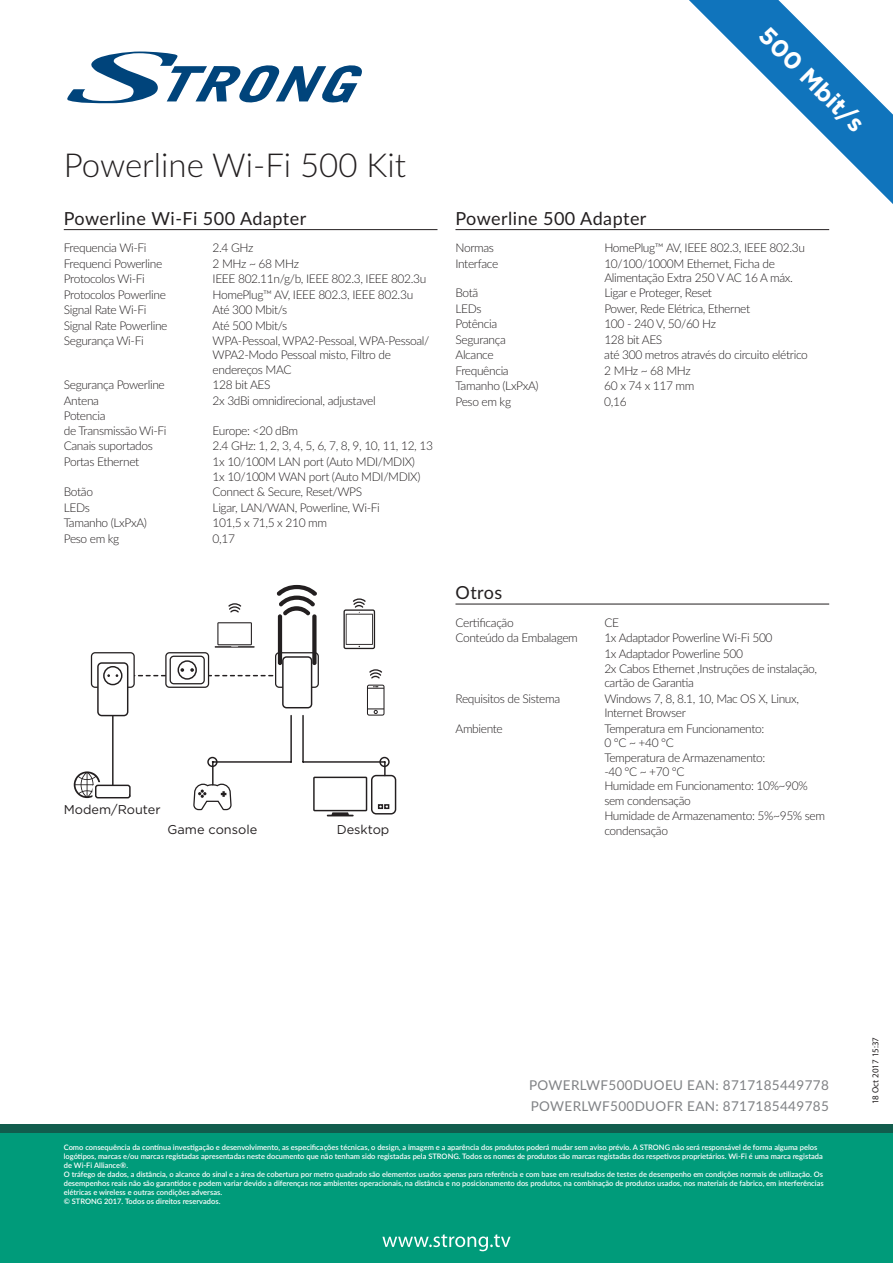
<style>
.page{position:relative;width:893px;height:1263px;background:#fff}
.page>*{position:absolute;margin:0;border:0;box-sizing:border-box;transform-origin:0 0}
.t1{font:300 33px "Lato";color:#231f20}
.t2{font:700 24.15px "Gotham";color:#fff}
.t3{font:18px "Lato";letter-spacing:.025em;color:#231f20}
.t4{font:13.5px/20.4px "Lato";letter-spacing:.025em;color:#808285}
.t5{font:12.75px "Gotham";color:#231f20}
.t6{font:300 12px/14.5px "Lato";letter-spacing:-.03em;color:#231f20}
.t7{font:9px "Myriad Pro";color:#231f20}
.t8{font:600 7.5px/9px "Lato";color:#fff}
</style>
<div class="page">
<svg style="left:67px;top:52px;width:295px;height:52px"></svg>
<div style="left:0;top:1124px;width:893px;height:139px;background:#009b7a"></div>
<svg style="left:382px;top:1234px;width:129px;height:17px"></svg>
<div style="left:0;top:1124px;width:893px;height:8px;background:#115d4d"></div>
<svg style="left:689px;top:0;width:204px;height:204px"></svg>
<div style="left:275px;top:652px;width:44px;height:36px;border:1px solid #231f20;border-radius:4px"></div>
<div style="left:91px;top:652px;width:44px;height:36px;border:1px solid #231f20;border-radius:4px"></div>
<div style="left:165px;top:652px;width:44px;height:36px;border:1px solid #231f20;border-radius:4px"></div>
<hr style="left:290px;top:715px;width:2px;height:47px;background:#231f20">
<hr style="left:302px;top:715px;width:2px;height:47px;background:#231f20">
<hr style="left:112px;top:715px;width:2px;height:70px;background:#231f20">
<div style="left:95px;top:785px;width:36px;height:13px;border:1px solid #231f20;border-radius:2px"></div>
<svg style="left:343px;top:598px;width:32px;height:51px"></svg>
<svg style="left:215px;top:622px;width:39px;height:26px"></svg>
<svg style="left:228px;top:603px;width:13px;height:10px"></svg>
<svg style="left:367px;top:685px;width:17px;height:31px"></svg>
<svg style="left:369px;top:669px;width:13px;height:10px"></svg>
<svg style="left:277px;top:585px;width:40px;height:31px"></svg>
<svg style="left:193px;top:756px;width:203px;height:60px"></svg>
<svg style="left:74px;top:771px;width:26px;height:27px"></svg>
<hr style="left:278px;top:614px;width:4px;height:51px;background:#231f20;border-radius:2px">
<div style="left:312px;top:614px;width:5px;height:51px;background:#231f20;border-radius:2px"></div>
<svg style="left:96px;top:655px;width:217px;height:62px"></svg>
<hr style="left:64px;top:229px;width:373px;height:1px;background:#231f20">
<hr style="left:455px;top:229px;width:374px;height:1px;background:#231f20">
<hr style="left:455px;top:604px;width:374px;height:1px;background:#231f20">
<h1 class="t1" style="left:64px;top:152px;width:344px">Powerline Wi-Fi 500 Kit</h1>
<h3 class="t3" style="left:64px;top:206px;width:244px">Powerline Wi-Fi 500 Adapter</h3>
<p class="t6" style="left:64px;top:241px;width:84px">Frequencia Wi-Fi</p>
<p class="t6" style="left:213px;top:241px;width:42px">2.4 GHz</p>
<p class="t6" style="left:64px;top:257px;width:100px">Frequenci Powerline</p>
<p class="t6" style="left:213px;top:257px;width:88px">2 MHz ~ 68 MHz</p>
<p class="t6" style="left:64px;top:272px;width:83px">Protocolos Wi-Fi</p>
<p class="t6" style="left:213px;top:272px;width:215px">IEEE 802.11n/g/b, IEEE 802.3, IEEE 802.3u</p>
<p class="t6" style="left:64px;top:288px;width:104px">Protocolos Powerline</p>
<p class="t6" style="left:213px;top:288px;width:202px">HomePlug™ AV, IEEE 802.3, IEEE 802.3u</p>
<p class="t6" style="left:64px;top:303px;width:84px">Signal Rate Wi-Fi</p>
<p class="t6" style="left:213px;top:303px;width:76px">Até 300 Mbit/s</p>
<p class="t6" style="left:64px;top:319px;width:105px">Signal Rate Powerline</p>
<p class="t6" style="left:213px;top:319px;width:76px">Até 500 Mbit/s</p>
<p class="t6" style="left:64px;top:334px;width:81px">Segurança Wi-Fi</p>
<p class="t6" style="left:213px;top:334px;width:218px">WPA-Pessoal, WPA2-Pessoal, WPA-Pessoal/<br>WPA2-Modo Pessoal misto, Filtro de endereços MAC</p>
<p class="t6" style="left:64px;top:378px;width:103px">Segurança Powerline</p>
<p class="t6" style="left:213px;top:378px;width:60px">128 bit AES</p>
<p class="t6" style="left:64px;top:394px;width:37px">Antena</p>
<p class="t6" style="left:213px;top:394px;width:165px">2x 3dBi omnidirecional, adjustavel</p>
<p class="t6" style="left:64px;top:409px;width:104px">Potencia<br>de Transmissão Wi-Fi</p>
<p class="t6" style="left:213px;top:424px;width:87px">Europe: &lt;20 dBm</p>
<p class="t6" style="left:64px;top:438px;width:91px">Canais suportados</p>
<p class="t6" style="left:213px;top:438px;width:222px">2.4 GHz: 1, 2, 3, 4, 5, 6, 7, 8, 9, 10, 11, 12, 13</p>
<p class="t6" style="left:64px;top:455px;width:77px">Portas Ethernet</p>
<p class="t6" style="left:213px;top:454px;width:209px;line-height:15.5px">1x 10/100M LAN port (Auto MDI/MDIX)<br>1x 10/100M WAN port (Auto MDI/MDIX)</p>
<p class="t6" style="left:64px;top:484px;width:31px">Botão</p>
<p class="t6" style="left:213px;top:484px;width:151px">Connect &amp; Secure, Reset/WPS</p>
<p class="t6" style="left:64px;top:501px;width:28px">LEDs</p>
<p class="t6" style="left:213px;top:501px;width:169px">Ligar, LAN/WAN, Powerline, Wi-Fi</p>
<p class="t6" style="left:64px;top:515px;width:85px">Tamanho (LxPxA)</p>
<p class="t6" style="left:213px;top:515px;width:116px">101,5 x 71,5 x 210 mm</p>
<p class="t6" style="left:64px;top:531px;width:57px">Peso em kg</p>
<p class="t6" style="left:213px;top:531px;width:24px">0,17</p>
<p class="t5" style="left:64px;top:804px;width:98px">Modem/Router</p>
<p class="t5" style="left:168px;top:823px;width:91px">Game console</p>
<p class="t5" style="left:337px;top:823px;width:54px">Desktop</p>
<h2 class="t2" style="left:771px;top:23px;width:139px;rotate:45deg">500 Mbit/s</h2>
<h3 class="t3" style="left:455px;top:206px;width:193px">Powerline 500 Adapter</h3>
<p class="t6" style="left:455px;top:241px;width:40px">Normas</p>
<p class="t6" style="left:604px;top:241px;width:202px">HomePlug™ AV, IEEE 802.3, IEEE 802.3u</p>
<p class="t6" style="left:455px;top:257px;width:44px">Interface</p>
<p class="t6" style="left:604px;top:257px;width:190px">10/100/1000M Ethernet, Ficha de<br>Alimentação Extra 250 V AC 16 A máx.</p>
<p class="t6" style="left:455px;top:287px;width:24px">Botã</p>
<p class="t6" style="left:604px;top:287px;width:109px">Ligar e Proteger, Reset</p>
<p class="t6" style="left:455px;top:302px;width:28px">LEDs</p>
<p class="t6" style="left:604px;top:302px;width:147px">Power, Rede Elétrica, Ethernet</p>
<p class="t6" style="left:455px;top:318px;width:43px">Potência</p>
<p class="t6" style="left:604px;top:318px;width:113px">100 - 240 V, 50/60 Hz</p>
<p class="t6" style="left:455px;top:333px;width:52px">Segurança</p>
<p class="t6" style="left:604px;top:333px;width:60px">128 bit AES</p>
<p class="t6" style="left:455px;top:349px;width:40px">Alcance</p>
<p class="t6" style="left:604px;top:349px;width:205px">até 300 metros através do circuito elétrico</p>
<p class="t6" style="left:455px;top:364px;width:55px">Frequência</p>
<p class="t6" style="left:604px;top:364px;width:88px">2 MHz ~ 68 MHz</p>
<p class="t6" style="left:455px;top:378px;width:85px">Tamanho (LxPxA)</p>
<p class="t6" style="left:604px;top:378px;width:92px">60 x 74 x 117 mm</p>
<p class="t6" style="left:455px;top:395px;width:57px">Peso em kg</p>
<p class="t6" style="left:604px;top:395px;width:24px">0,16</p>
<h3 class="t3" style="left:455px;top:580px;width:48px">Otros</h3>
<p class="t6" style="left:455px;top:614px;width:60px">Certificação</p>
<p class="t6" style="left:604px;top:614px;width:16px">CE</p>
<p class="t6" style="left:455px;top:630px;width:124px">Conteúdo da Embalagem</p>
<p class="t6" style="left:604px;top:630px;width:214px;line-height:15.1px">1x Adaptador Powerline Wi-Fi 500<br>1x Adaptador Powerline 500<br>2x Cabos Ethernet ,Instruções de instalação, cartão de Garantia</p>
<p class="t6" style="left:455px;top:691px;width:106px">Requisitos de Sistema</p>
<p class="t6" style="left:604px;top:691px;width:196px">Windows 7, 8, 8.1, 10, Mac OS X, Linux,<br>Internet Browser</p>
<p class="t6" style="left:455px;top:722px;width:49px">Ambiente</p>
<p class="t6" style="left:604px;top:722px;width:222px">Temperatura em Funcionamento:<br>0 °C ~ +40 °C<br>Temperatura de Armazenamento:<br>-40 °C ~ +70 °C<br>Humidade em Funcionamento: 10%~90% sem condensação<br>Humidade de Armazenamento: 5%~95% sem condensação</p>
<p class="t4" style="left:529px;top:1075px;width:301px">POWERLWF500DUOEU EAN: 8717185449778<br>POWERLWF500DUOFR EAN: 8717185449785</p>
<p class="t8" style="left:64px;top:1142px;width:761px">Como consequência da contínua investigação e desenvolvimento, as especificações técnicas, o design, a imagem e a aparência dos produtos poderá mudar sem aviso prévio. A STRONG não será responsável de forma alguma pelos logótipos, marcas e/ou marcas registadas apresentadas neste documento que não tenham sido registadas pela STRONG. Todos os nomes de produtos são marcas registadas dos respetivos proprietários. Wi-Fi é uma marca registada de Wi-Fi Alliance®.<br>O tráfego de dados, a distância, o alcance do sinal e a área de cobertura por metro quadrado são elementos usados apenas para referência e com base em resultados de testes de desempenho em condições normais de utilização. Os desempenhos reais não são garantidos e podem variar devido a diferenças nos ambientes operacionais, na distância e no posicionamento dos produtos, na combinação de produtos usados, nos materiais de fabrico, em interferências elétricas e wireless e outras condições adversas.<br>© STRONG 2017. Todos os direitos reservados.</p>
<p class="t7" style="left:870px;top:1104px;width:69px;rotate:-90deg">18 Oct 2017 15:37</p>
</div>
